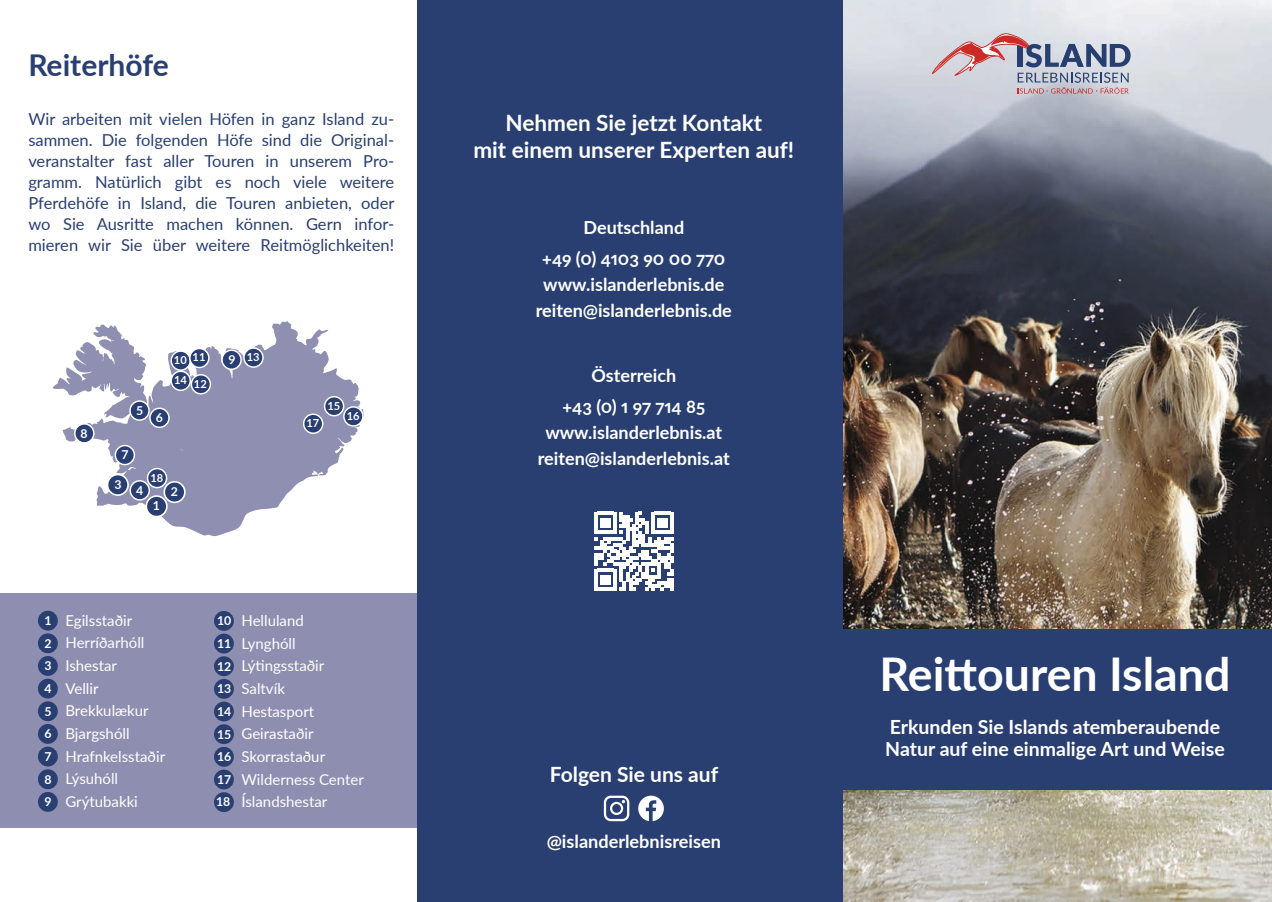
<style>
.page{position:relative;width:1272px;height:902px;background:#fff}
.page>*{position:absolute;margin:0;border:0;box-sizing:border-box;transform-origin:0 0}
.t1{font:700 46.5px "Lato";color:#fff}
.t2{font:700 30px "Lato";color:#293f72}
.t3{font:700 22.5px/27px "Lato";color:#fff;text-align:center}
.t4{font:700 21px "Lato";color:#fff}
.t5{font:700 19.5px/22.5px "Lato";color:#fff}
.t6{font:700 18.15px "Lato";color:#fff}
.t7{font:700 18px/31.2px "Lato";color:#fff;text-align:center}
.t8{font:16.5px/21px "Lato";color:#293f72;text-align:justify}
.t9{font:15px/22.6px "Lato";color:#fff}
.t10{font:700 12.3px "Lato";color:#fff}
.t11{font:700 11.1px "Lato";color:#fff}
.s1{font-weight:700;font-size:12.3px}
</style>
<div class="page">
<div style="left:0;top:593px;width:432px;height:235px;background:#8e8fb0"></div>
<img style="left:842px;top:0;width:429px;height:901px">
<div style="left:825px;top:629px;width:446px;height:161px;background:#293f72"></div>
<svg style="left:53px;top:321px;width:311px;height:215px;fill:#8f8fb2"></svg>
<div style="left:164px;top:482px;width:21px;height:20px;background:#293f72;border-radius:50%"></div>
<div style="left:163px;top:481px;width:23px;height:22px;border:2px solid #fff;border-radius:50%"></div>
<div style="left:107px;top:474px;width:21px;height:21px;background:#293f72;border-radius:50%"></div>
<div style="left:107px;top:473px;width:22px;height:23px;border:2px solid #fff;border-radius:50%"></div>
<svg style="left:130px;top:481px;width:19px;height:19px"></svg>
<div style="left:129px;top:480px;width:21px;height:20px;border:1px solid #fff;border-radius:50%"></div>
<svg style="left:130px;top:401px;width:19px;height:19px"></svg>
<div style="left:129px;top:400px;width:21px;height:21px;border:1px solid #fff;border-radius:50%"></div>
<svg style="left:150px;top:408px;width:19px;height:19px"></svg>
<div style="left:149px;top:407px;width:21px;height:21px;border:1px solid #fff;border-radius:50%"></div>
<div style="left:115px;top:445px;width:19px;height:19px;background:#293f72;border-radius:50%"></div>
<div style="left:115px;top:445px;width:20px;height:20px;border:1px solid #fff;border-radius:50%"></div>
<svg style="left:75px;top:424px;width:19px;height:19px"></svg>
<div style="left:74px;top:423px;width:21px;height:20px;border:1px solid #fff;border-radius:50%"></div>
<svg style="left:222px;top:350px;width:19px;height:19px"></svg>
<div style="left:221px;top:349px;width:21px;height:21px;border:1px solid #fff;border-radius:50%"></div>
<svg style="left:171px;top:351px;width:19px;height:19px"></svg>
<div style="left:170px;top:350px;width:21px;height:21px;border:1px solid #fff;border-radius:50%"></div>
<div style="left:190px;top:348px;width:19px;height:19px;background:#293f72;border-radius:50%"></div>
<div style="left:189px;top:348px;width:20px;height:20px;border:1px solid #fff;border-radius:50%"></div>
<div style="left:191px;top:375px;width:19px;height:19px;background:#293f72;border-radius:50%"></div>
<div style="left:191px;top:374px;width:20px;height:20px;border:1px solid #fff;border-radius:50%"></div>
<div style="left:147px;top:468px;width:19px;height:19px;background:#293f72;border-radius:50%"></div>
<div style="left:147px;top:468px;width:20px;height:20px;border:1px solid #fff;border-radius:50%"></div>
<div style="left:304px;top:414px;width:19px;height:19px;background:#293f72;border-radius:50%"></div>
<div style="left:303px;top:413px;width:20px;height:21px;border:1px solid #fff;border-radius:50%"></div>
<div style="left:344px;top:407px;width:19px;height:19px;background:#293f72;border-radius:50%"></div>
<div style="left:343px;top:406px;width:20px;height:20px;border:1px solid #fff;border-radius:50%"></div>
<div style="left:324px;top:396px;width:19px;height:19px;background:#293f72;border-radius:50%"></div>
<div style="left:324px;top:396px;width:20px;height:20px;border:1px solid #fff;border-radius:50%"></div>
<svg style="left:171px;top:371px;width:19px;height:19px"></svg>
<div style="left:170px;top:370px;width:21px;height:21px;border:1px solid #fff;border-radius:50%"></div>
<svg style="left:244px;top:348px;width:19px;height:19px"></svg>
<div style="left:243px;top:347px;width:21px;height:21px;border:1px solid #fff;border-radius:50%"></div>
<div style="left:146px;top:496px;width:21px;height:20px;background:#293f72;border-radius:50%"></div>
<div style="left:145px;top:495px;width:23px;height:22px;border:2px solid #fff;border-radius:50%"></div>
<div style="left:38px;top:724px;width:20px;height:19px;background:#293f72;border-radius:50%"></div>
<div style="left:38px;top:746px;width:20px;height:20px;background:#293f72;border-radius:50%"></div>
<div style="left:38px;top:769px;width:20px;height:20px;background:#293f72;border-radius:50%"></div>
<div style="left:38px;top:791px;width:20px;height:20px;background:#293f72;border-radius:50%"></div>
<div style="left:38px;top:610px;width:20px;height:20px;background:#293f72;border-radius:50%"></div>
<div style="left:38px;top:633px;width:20px;height:20px;background:#293f72;border-radius:50%"></div>
<div style="left:38px;top:656px;width:20px;height:19px;background:#293f72;border-radius:50%"></div>
<div style="left:38px;top:678px;width:20px;height:20px;background:#293f72;border-radius:50%"></div>
<div style="left:38px;top:701px;width:20px;height:20px;background:#293f72;border-radius:50%"></div>
<svg style="left:932px;top:34px;width:198px;height:60px;background:#bab2bf"></svg>
<div style="left:417px;top:0;width:425px;height:901px;background:#293f72"></div>
<svg style="left:604px;top:795px;width:25px;height:26px"></svg>
<svg style="left:638px;top:795px;width:26px;height:26px"></svg>
<svg style="left:594px;top:512px;width:79px;height:79px"></svg>
<div style="left:214px;top:611px;width:20px;height:19px;background:#293f72;border-radius:50%"></div>
<div style="left:214px;top:633px;width:20px;height:20px;background:#293f72;border-radius:50%"></div>
<div style="left:214px;top:656px;width:20px;height:20px;background:#293f72;border-radius:50%"></div>
<div style="left:214px;top:679px;width:20px;height:19px;background:#293f72;border-radius:50%"></div>
<div style="left:214px;top:701px;width:20px;height:20px;background:#293f72;border-radius:50%"></div>
<div style="left:214px;top:724px;width:20px;height:20px;background:#293f72;border-radius:50%"></div>
<div style="left:214px;top:746px;width:20px;height:20px;background:#293f72;border-radius:50%"></div>
<div style="left:214px;top:769px;width:20px;height:20px;background:#293f72;border-radius:50%"></div>
<div style="left:214px;top:792px;width:20px;height:20px;background:#293f72;border-radius:50%"></div>
<h2 class="t2" style="left:28px;top:43px;width:142px">Reiterhöfe</h2>
<p class="t8" style="left:28px;top:107px;width:367px">Wir arbeiten mit vielen Höfen in ganz Island zu&shy;sammen. Die folgenden Höfe sind die Original&shy;veranstalter fast aller Touren in unserem Pro&shy;gramm. Natürlich gibt es noch viele weitere Pferdehöfe in Island, die Touren anbieten, oder wo Sie Ausritte machen können. Gern infor&shy;mieren wir Sie über weitere Reitmöglichkeiten!</p>
<h3 class="t3" style="left:473px;top:108px;width:322px">Nehmen Sie jetzt Kontakt<br>mit einem unserer Experten auf!</h3>
<p class="t7" style="left:542px;top:211px;width:185px">Deutschland<br>+49 (0) 4103 90 00 770</p>
<p class="t7" style="left:536px;top:270px;width:197px;line-height:25.8px">www.islanderlebnis.de reiten@islanderlebnis.de</p>
<p class="t10" style="left:81px;top:424px;width:9px">8</p>
<p class="t10" style="left:136px;top:401px;width:9px">5</p>
<p class="t10" style="left:156px;top:408px;width:9px">6</p>
<p class="t11" style="left:174px;top:350px;width:33px">10 11</p>
<p class="t10" style="left:228px;top:350px;width:9px">9</p>
<p class="t11" style="left:194px;top:375px;width:14px">12</p>
<p class="t11" style="left:174px;top:372px;width:14px">14</p>
<p class="t10" style="left:121px;top:446px;width:9px">7</p>
<p class="t10" style="left:114px;top:475px;width:9px">3</p>
<p class="t10" style="left:136px;top:481px;width:9px">4</p>
<p class="t11" style="left:150px;top:469px;width:14px">18</p>
<p class="t10" style="left:153px;top:496px;width:9px">1</p>
<p class="t10" style="left:171px;top:482px;width:9px">2</p>
<p class="t11" style="left:247px;top:349px;width:14px">13</p>
<p class="t11" style="left:306px;top:415px;width:14px">17</p>
<p class="t11" style="left:327px;top:397px;width:14px">15</p>
<p class="t11" style="left:347px;top:407px;width:14px">16</p>
<p class="t9" style="left:44px;top:608px;width:106px"><span class="s1">1</span> Egilsstaðir<br><span class="s1">2</span> Herríðarhóll<br><span class="s1">3</span> Ishestar<br><span class="s1">4</span> Vellir<br><span class="s1">5</span> Brekkulækur</p>
<p class="t9" style="left:44px;top:721px;width:122px"><span class="s1">6</span> Bjargshóll<br><span class="s1">7</span> Hrafnkelsstaðir<br><span class="s1">8</span> Lýsuhóll<br><span class="s1">9</span> Grýtubakki</p>
<p class="t9" style="left:216px;top:608px;width:149px"><span class="s1">10</span> Helluland<br><span class="s1">11</span> Lynghóll<br><span class="s1">12</span> Lýtingsstaðir<br><span class="s1">13</span> Saltvík<br><span class="s1">14</span> Hestasport<br><span class="s1">15</span> Geirastaðir<br><span class="s1">16</span> Skorrastaður<br><span class="s1">17</span> Wilderness Center<br><span class="s1">18</span> Íslandshestar</p>
<p class="t7" style="left:562px;top:358px;width:144px">Österreich<br>+43 (0) 1 97 714 85</p>
<p class="t7" style="left:538px;top:418px;width:193px;line-height:25.8px">www.islanderlebnis.at reiten@islanderlebnis.at</p>
<p class="t4" style="left:550px;top:759px;width:170px">Folgen Sie uns auf</p>
<p class="t6" style="left:546px;top:827px;width:176px">@islanderlebnisreisen</p>
<h1 class="t1" style="left:879px;top:640px;width:352px">Reittouren Island</h1>
<p class="t5" style="left:885px;top:714px;width:341px">Erkunden Sie Islands atemberaubende<br>Natur auf eine einmalige Art und Weise</p>
</div>
